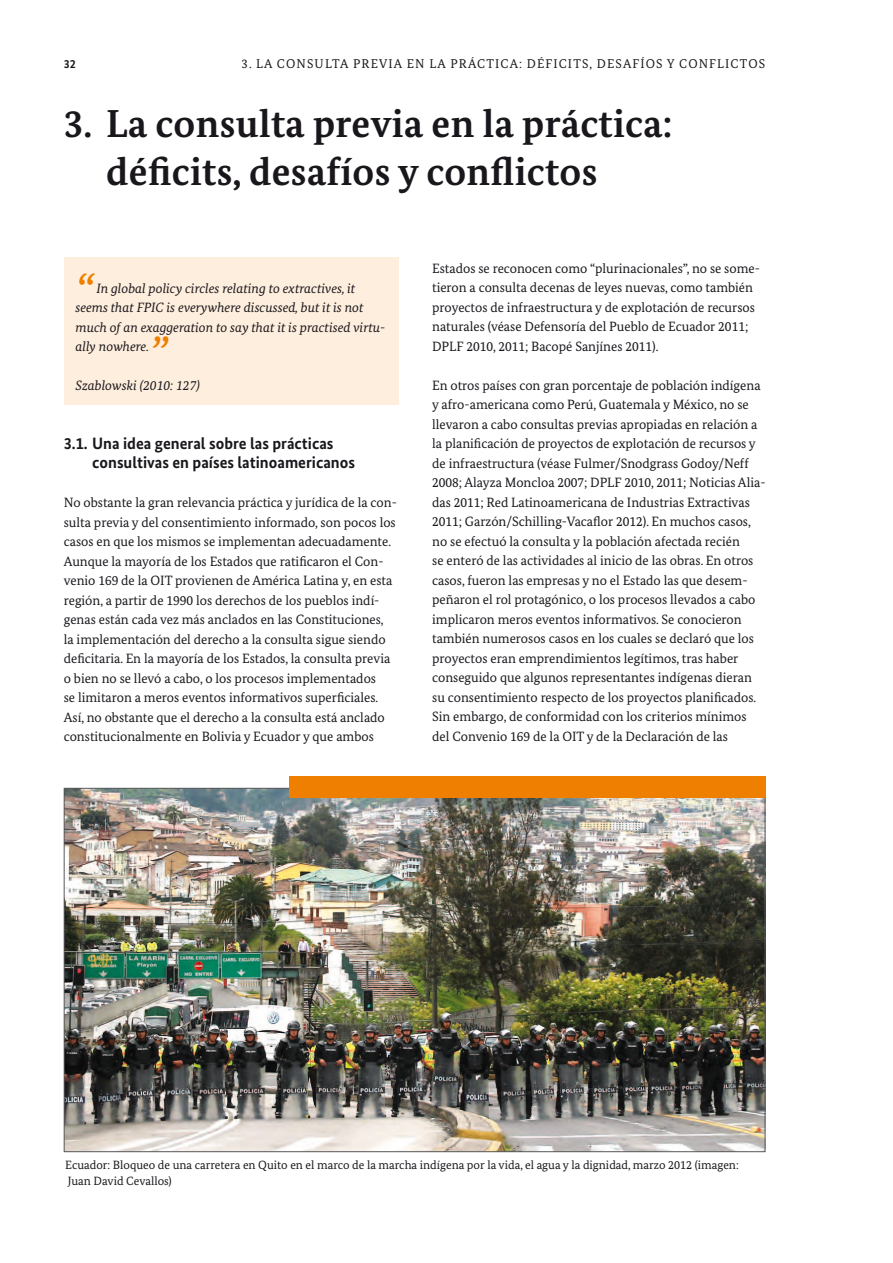
<style>
.page{position:relative;width:893px;height:1263px;background:#fff}
.page>*{position:absolute;margin:0;border:0;box-sizing:border-box;transform-origin:0 0}
.t1{font:italic 49.5px "Bundes Serif";color:#ee7f00}
.t2{font:700 39px/48px "Bundes Serif";letter-spacing:.01em;color:#1a171c}
.t3{font:700 16.5px/19.5px "Bundes Sans";color:#1a171c}
.t4{font:13.5px/19.5px "Bundes Serif";color:#1a171c}
.t5{font:italic 13.5px/19.5px "Bundes Serif";color:#1a171c}
.t6{font:12.75px "Bundes Serif";letter-spacing:.09em;color:#1a171c}
.t7{font:12px/15.8px "Bundes Serif";color:#1a171c}
.t8{font:700 12px "Bundes Sans";color:#1a171c}
</style>
<div class="page">
<div style="left:64px;top:257px;width:335px;height:148px;background:#feeedd"></div>
<img style="left:66px;top:790px;width:697px;height:360px">
<div style="left:289px;top:776px;width:476px;height:22px;background:#ee7f00"></div>
<p class="t8" style="left:64px;top:56px;width:13px">32</p>
<p class="t6" style="left:242px;top:55px;width:75px">3. La consulta</p>
<p class="t6" style="left:353px;top:55px;width:271px">previa en la práctica: déficits, desafíos</p>
<p class="t6" style="left:667px;top:55px;width:82px">y conflictos</p>
<h2 class="t2" style="left:106px;top:99px;width:567px;text-indent:-43px">3. La consulta previa en la práctica: déficits, desafíos y conflictos</h2>
<h1 class="t1" style="left:75px;top:260px;width:20px">“</h1>
<p class="t5" style="left:75px;top:278px;width:311px;text-indent:21px">In global policy circles relating to extractives, it seems that FPIC is everywhere discussed, but it is not much of an exaggeration to say that it is practised virtu&shy;ally nowhere.</p>
<h1 class="t1" style="left:150px;top:323px;width:20px">”</h1>
<p class="t5" style="left:75px;top:375px;width:126px">Szablowski (2010: 127)</p>
<p class="t3" style="left:92px;top:433px;width:264px;text-indent:-29px">3.1. Una idea general sobre las prácticas consultivas en países latinoamericanos</p>
<p class="t4" style="left:64px;top:492px;width:335px">No obstante la gran relevancia práctica y jurídica de la con&shy;sulta previa y del consentimiento informado, son pocos los casos en que los mismos se implementan adecuadamente.<br>Aunque la mayoría de los Estados que ratificaron el Con&shy;venio 169 de la OIT provienen de América Latina y, en esta región, a partir de 1990 los derechos de los pueblos indí&shy;genas están cada vez más anclados en las Constituciones, la implementación del derecho a la consulta sigue siendo deficitaria. En la mayoría de los Estados, la consulta previa o bien no se llevó a cabo, o los procesos implementados<br>se limitaron a meros eventos informativos superficiales.<br>Así, no obstante que el derecho a la consulta está anclado constitucionalmente en Bolivia y Ecuador y que ambos</p>
<p class="t4" style="left:432px;top:258px;width:329px">Estados se reconocen como “plurinacionales”, no se some&shy;tieron a consulta decenas de leyes nuevas, como también proyectos de infraestructura y de explotación de recursos naturales (véase Defensoría del Pueblo de Ecuador 2011; DPLF 2010, 2011; Bacopé Sanjínes 2011).</p>
<p class="t4" style="left:432px;top:375px;width:335px">En otros países con gran porcentaje de población indígena y afro-americana como Perú, Guatemala y México, no se llevaron a cabo consultas previas apropiadas en relación a la planificación de proyectos de explotación de recursos y de infraestructura (véase Fulmer/Snodgrass Godoy/Neff 2008; Alayza Moncloa 2007; DPLF 2010, 2011; Noticias Alia&shy;das 2011; Red Latinoamericana de Industrias Extractivas 2011; Garzón/Schilling-Vacaflor 2012). En muchos casos, no se efectuó la consulta y la población afectada recién<br>se enteró de las actividades al inicio de las obras. En otros casos, fueron las empresas y no el Estado las que desem&shy;peñaron el rol protagónico, o los procesos llevados a cabo implicaron meros eventos informativos. Se conocieron también numerosos casos en los cuales se declaró que los proyectos eran emprendimientos legítimos, tras haber conseguido que algunos representantes indígenas dieran su consentimiento respecto de los proyectos planificados.<br>Sin embargo, de conformidad con los criterios mínimos del Convenio 169 de la OIT y de la Declaración de las</p>
<p class="t7" style="left:65px;top:1157px;width:675px">Ecuador: Bloqueo de una carretera en Quito en el marco de la marcha indígena por la vida, el agua y la dignidad, marzo 2012 (imagen:<br>Juan David Cevallos)</p>
</div>
